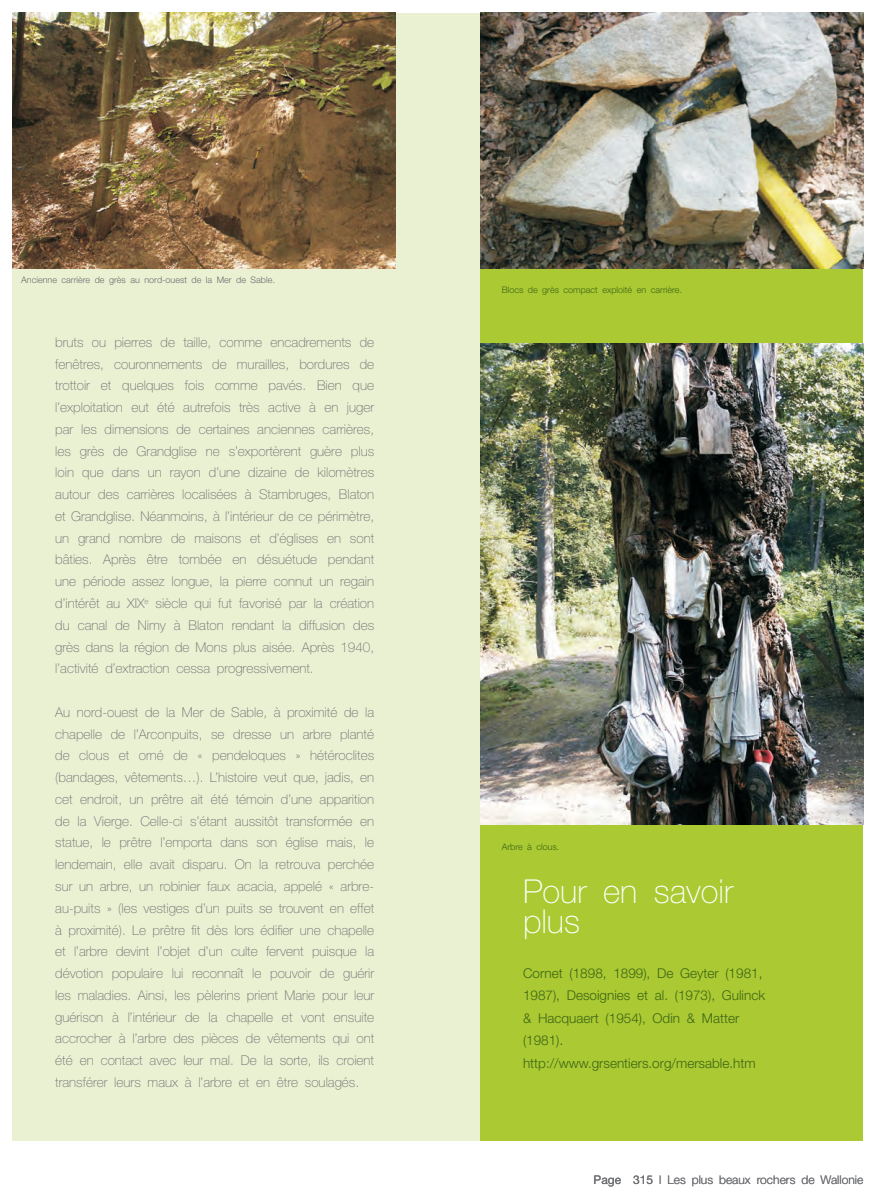
<style>
.page{position:relative;width:876px;height:1200px;background:#fff}
.page>*{position:absolute;margin:0;border:0;box-sizing:border-box;transform-origin:0 0}
.t1{font:100 33px/30px "Helvetica Neue";color:#fff}
.t2{font:100 13.5px/21.8px "Helvetica Neue";color:#6c6d70;text-align:justify}
.t3{font:300 13.5px/22.5px "Helvetica Neue";color:#3e6617}
.t4{font:300 12px "Helvetica Neue";color:#6c6d70}
.t5{font:300 9px "Helvetica Neue";color:#6c6d70}
.t6{font:300 9px "Helvetica Neue";color:#3e6617}
.s1{font-weight:400}
</style>
<div class="page">
<div style="left:13px;top:13px;width:850px;height:1127px;background:#eaf1d2"></div>
<div style="left:480px;top:13px;width:383px;height:1127px;background:#aac932"></div>
<img style="left:13px;top:13px;width:382px;height:255px">
<img style="left:480px;top:13px;width:383px;height:255px">
<img style="left:480px;top:343px;width:383px;height:481px">
<p class="t5" style="left:21px;top:274px;width:255px">Ancienne carrière de grès au nord-ouest de la Mer de Sable.</p>
<p class="t2" style="left:55px;top:331px;width:320px">bruts ou pierres de taille, comme encadrements de fenêtres, couronnements de murailles, bordures de trottoir et quelques fois comme pavés. Bien que l’exploitation eut été autrefois très active à en juger par les dimensions de certaines anciennes carrières, les grès de Grandglise ne s’exportèrent guère plus loin que dans un rayon d’une dizaine de kilomètres autour des carrières localisées à Stambruges, Blaton et Grandglise. Néanmoins, à l’intérieur de ce périmètre, un grand nombre de maisons et d’églises en sont bâties. Après être tombée en désuétude pendant une période assez longue, la pierre connut un regain d’intérêt au XIX<sup>e</sup> siècle qui fut favorisé par la création du canal de Nimy à Blaton rendant la diffusion des grès dans la région de Mons plus aisée. Après 1940, l’activité d’extraction cessa progressivement.</p>
<p class="t2" style="left:55px;top:701px;width:320px">Au nord-ouest de la Mer de Sable, à proximité de la chapelle de l’Arconpuits, se dresse un arbre planté de clous et orné de « pendeloques » hétéroclites (bandages, vêtements…). L’histoire veut que, jadis, en cet endroit, un prêtre ait été témoin d’une apparition de la Vierge. Celle-ci s’étant aussitôt transformée en statue, le prêtre l’emporta dans son église mais, le lendemain, elle avait disparu. On la retrouva perchée sur un arbre, un robinier faux acacia, appelé « arbre&shy;au-puits » (les vestiges d’un puits se trouvent en effet à proximité). Le prêtre fit dès lors édifier une chapelle et l’arbre devint l’objet d’un culte fervent puisque la dévotion populaire lui reconnaît le pouvoir de guérir les maladies. Ainsi, les pèlerins prient Marie pour leur guérison à l’intérieur de la chapelle et vont ensuite accrocher à l’arbre des pièces de vêtements qui ont été en contact avec leur mal. De la sorte, ils croient transférer leurs maux à l’arbre et en être soulagés.</p>
<p class="t6" style="left:502px;top:284px;width:182px">Blocs de grès compact exploité en carrière.</p>
<p class="t6" style="left:502px;top:840px;width:59px">Arbre à clous.</p>
<h1 class="t1" style="left:523px;top:875px;width:212px">Pour en savoir plus</h1>
<p class="t3" style="left:523px;top:961px;width:244px">Cornet (1898, 1899), De Geyter (1981, 1987), Desoignies et al. (1973), Gulinck &amp; Hacquaert (1954), Odin &amp; Matter (1981). http://www.grsentiers.org/mersable.htm</p>
<p class="t4" style="left:594px;top:1171px;width:271px"><span class="s1">Page 315</span> l Les plus beaux rochers de Wallonie</p>
</div>
